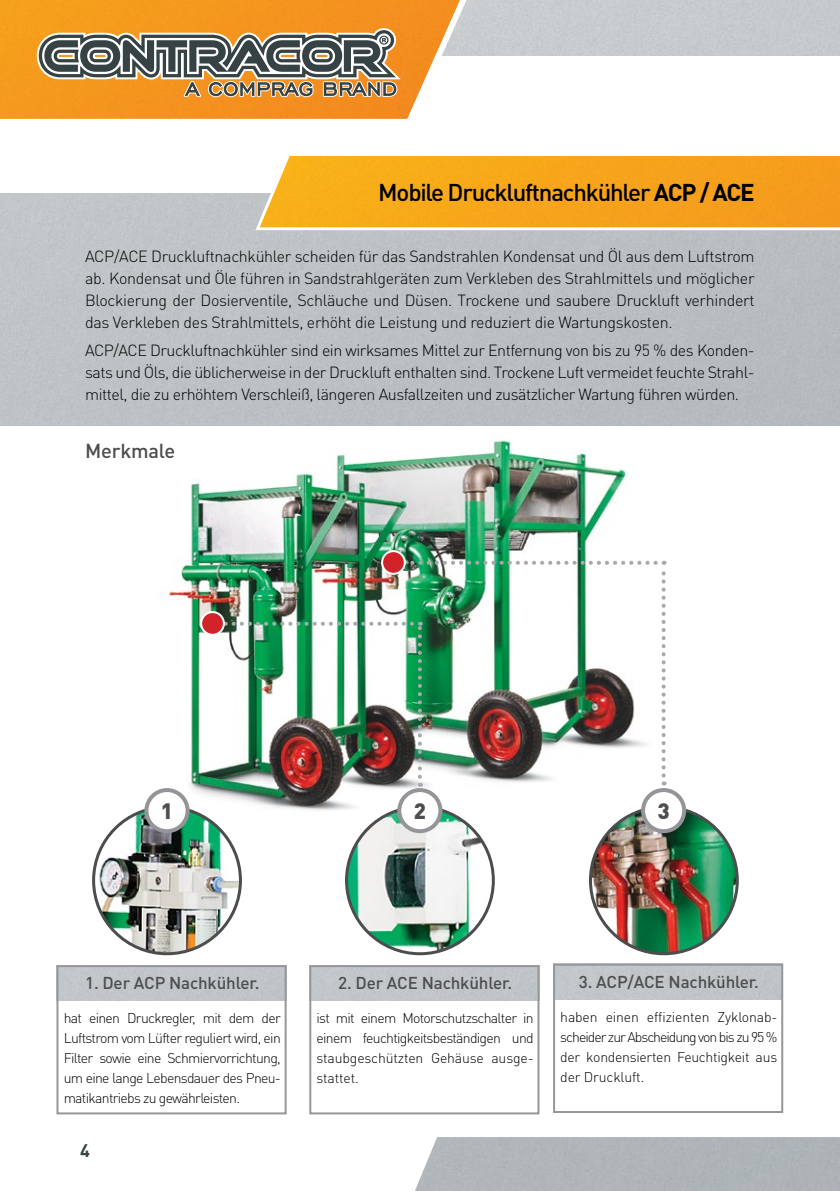
<style>
.page{position:relative;width:840px;height:1191px;background:#fff}
.page>*{position:absolute;margin:0;border:0;box-sizing:border-box;transform-origin:0 0}
.t1{font:500 24px "DIN Pro";letter-spacing:-.05em;color:#000}
.t2{font:900 22px "DIN Pro";color:#4d4d4f}
.t3{font:500 20px "DIN Pro";letter-spacing:-.01em;color:#4d4d4f}
.t4{font:700 18px "DIN Pro";color:#364244}
.t5{font:500 17px "DIN Pro";letter-spacing:-.01em;color:#4d4d4f}
.t6{font:300 16px/22px "DIN Pro";letter-spacing:-.03em;color:#000;text-align:justify}
.t7{font:300 14px/20px "DIN Pro";letter-spacing:-.02em;color:#000;text-align:justify}
.s1{font-weight:700}
</style>
<div class="page">
<div style="left:472px;top:0;width:40px;height:56px;background:#c9cdd0"></div>
<img style="left:0;top:0;width:472px;height:119px">
<svg style="left:35px;top:26px;width:370px;height:93px;background:#f39220"></svg>
<svg style="left:39px;top:30px;width:358px;height:67px"></svg>
<img style="left:161px;top:440px;width:506px;height:371px">
<svg style="left:251px;top:193px;width:588px;height:42px"></svg>
<img style="left:260px;top:156px;width:579px;height:71px">
<div style="left:56px;top:965px;width:230px;height:149px;border:2px solid #95979a"></div>
<div style="left:309px;top:965px;width:230px;height:149px;border:2px solid #95979a"></div>
<div style="left:552px;top:963px;width:230px;height:150px;border:2px solid #95979a"></div>
<img style="left:214px;top:622px;width:207px;height:155px">
<svg style="left:661px;top:561px;width:4px;height:214px"></svg>
<svg style="left:405px;top:561px;width:250px;height:4px"></svg>
<div style="left:201px;top:612px;width:23px;height:23px;background:#d2232a;border-radius:50%"></div>
<div style="left:200px;top:611px;width:25px;height:25px;border:2px solid #fff;border-radius:50%"></div>
<div style="left:382px;top:551px;width:22px;height:23px;background:#d2232a;border-radius:50%"></div>
<div style="left:381px;top:550px;width:24px;height:25px;border:2px solid #fff;border-radius:50%"></div>
<svg style="left:89px;top:802px;width:156px;height:156px"></svg>
<img style="left:93px;top:807px;width:147px;height:146px;border-radius:73px">
<div style="left:146px;top:790px;width:41px;height:41px;background:#fff;border-radius:50%"></div>
<div style="left:144px;top:788px;width:45px;height:45px;border:4px solid #939598;border-radius:50%"></div>
<svg style="left:341px;top:802px;width:157px;height:156px"></svg>
<img style="left:346px;top:807px;width:147px;height:146px;border-radius:73px">
<svg style="left:585px;top:802px;width:156px;height:156px"></svg>
<img style="left:590px;top:807px;width:146px;height:146px;border-radius:73px">
<div style="left:399px;top:790px;width:41px;height:41px;background:#fff;border-radius:50%"></div>
<div style="left:397px;top:788px;width:45px;height:45px;border:4px solid #939598;border-radius:50%"></div>
<div style="left:642px;top:790px;width:41px;height:41px;background:#fff;border-radius:50%"></div>
<div style="left:640px;top:788px;width:45px;height:45px;border:4px solid #939598;border-radius:50%"></div>
<h1 class="t1" style="left:378px;top:177px;width:378px">Mobile Druckluftnachkühler <span class="s1">ACP / ACE</span></h1>
<p class="t6" style="left:85px;top:245px;width:670px">ACP/ACE Druckluftnachkühler scheiden für das Sandstrahlen Kondensat und Öl aus dem Luftstrom ab. Kondensat und Öle führen in Sandstrahlgeräten zum Verkleben des Strahlmittels und möglicher Blockierung der Dosierventile, Schläuche und Düsen. Trockene und saubere Druckluft verhindert das Verkleben des Strahlmittels, erhöht die Leistung und reduziert die Wartungskosten.</p>
<p class="t6" style="left:85px;top:339px;width:670px">ACP/ACE Druckluftnachkühler sind ein wirksames Mittel zur Entfernung von bis zu 95 % des Konden&shy;sats und Öls, die üblicherweise in der Druckluft enthalten sind. Trockene Luft vermeidet feuchte Strahl&shy;mittel, die zu erhöhtem Verschleiß, längeren Ausfallzeiten und zusätzlicher Wartung führen würden.</p>
<p class="t3" style="left:85px;top:438px;width:92px">Merkmale</p>
<h2 class="t2" style="left:161px;top:795px;width:14px">1</h2>
<h2 class="t2" style="left:413px;top:795px;width:14px">2</h2>
<h2 class="t2" style="left:657px;top:795px;width:14px">3</h2>
<p class="t5" style="left:85px;top:972px;width:176px">1. Der ACP Nachkühler.</p>
<p class="t7" style="left:64px;top:1007px;width:218px">hat einen Druckregler, mit dem der Luftstrom vom Lüfter reguliert wird, ein Filter sowie eine Schmiervorrichtung, um eine lange Lebensdauer des Pneu&shy;matikantriebs zu gewährleisten.</p>
<p class="t4" style="left:80px;top:1138px;width:11px">4</p>
<p class="t5" style="left:338px;top:972px;width:175px">2. Der ACE Nachkühler.</p>
<p class="t7" style="left:316px;top:1007px;width:218px">ist mit einem Motorschutzschalter in einem feuchtigkeitsbeständigen und staubgeschützten Gehäuse ausge&shy;stattet.</p>
<p class="t5" style="left:578px;top:970px;width:181px">3. ACP/ACE Nachkühler.</p>
<p class="t7" style="left:560px;top:1006px;width:218px">haben einen effizienten Zyklonab&shy;scheider zur Abscheidung von bis zu 95 % der kondensierten Feuchtigkeit aus der Druckluft.</p>
</div>
